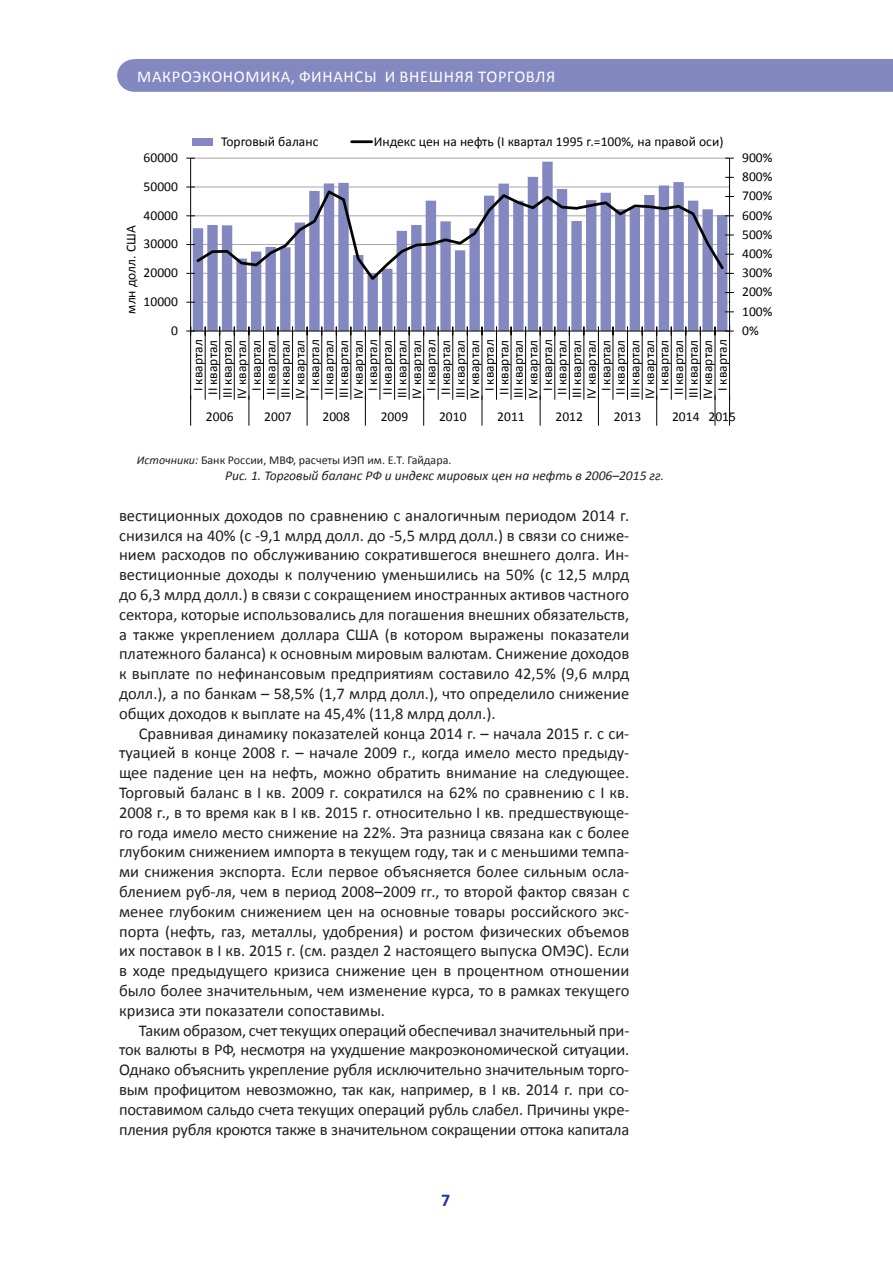
<style>
.page{position:relative;width:893px;height:1263px;background:#fff}
.page>*{position:absolute;margin:0;border:0;box-sizing:border-box;transform-origin:0 0}
.t1{font:700 18px "Calibri";color:#263895}
.t2{font:16.5px/19.8px "Calibri";color:#231f20;text-align:justify}
.t3{font:16.5px "Calibri";letter-spacing:.04em;color:#fff}
.t4{font:13.5px/14.5px "Calibri";color:#040503;text-align:center}
.t5{font:italic 13.5px "Calibri";color:#231f20}
.t6{font:12px "Calibri";color:#231f20}
.s1{font-style:italic}
</style>
<div class="page">
<div style="left:118px;top:60px;width:33px;height:31px;background:#8388c1;border-radius:50%"></div>
<div style="left:117px;top:59px;width:35px;height:33px;border:2px solid #8388c1;border-radius:50%"></div>
<div style="left:135px;top:59px;width:758px;height:33px;background:#8388c1"></div>
<hr style="left:191px;top:302px;width:538px;height:1px;background:#a6a6a5">
<hr style="left:191px;top:244px;width:538px;height:1px;background:#a6a6a5">
<hr style="left:191px;top:216px;width:538px;height:1px;background:#a6a6a5">
<hr style="left:191px;top:187px;width:538px;height:1px;background:#a6a6a5">
<hr style="left:191px;top:158px;width:538px;height:1px;background:#a6a6a5">
<svg style="left:193px;top:162px;width:534px;height:169px"></svg>
<hr style="left:729px;top:158px;width:1px;height:173px;background:#040503">
<hr style="left:190px;top:158px;width:1px;height:173px;background:#040503">
<hr style="left:191px;top:331px;width:538px;height:1px;background:#040503">
<svg style="left:186px;top:327px;width:9px;height:8px"></svg>
<hr style="left:190px;top:327px;width:1px;height:73px;background:#040503">
<hr style="left:205px;top:327px;width:1px;height:73px;background:#040503">
<hr style="left:219px;top:327px;width:1px;height:73px;background:#040503">
<hr style="left:234px;top:327px;width:1px;height:73px;background:#040503">
<hr style="left:249px;top:327px;width:1px;height:73px;background:#040503">
<hr style="left:263px;top:327px;width:1px;height:73px;background:#040503">
<hr style="left:278px;top:327px;width:1px;height:73px;background:#040503">
<hr style="left:292px;top:327px;width:1px;height:73px;background:#040503">
<hr style="left:307px;top:327px;width:1px;height:73px;background:#040503">
<hr style="left:321px;top:327px;width:1px;height:73px;background:#040503">
<hr style="left:336px;top:327px;width:1px;height:73px;background:#040503">
<hr style="left:351px;top:327px;width:1px;height:73px;background:#040503">
<hr style="left:365px;top:327px;width:1px;height:73px;background:#040503">
<hr style="left:380px;top:327px;width:1px;height:73px;background:#040503">
<hr style="left:394px;top:327px;width:1px;height:73px;background:#040503">
<hr style="left:409px;top:327px;width:1px;height:73px;background:#040503">
<hr style="left:423px;top:327px;width:1px;height:73px;background:#040503">
<hr style="left:438px;top:327px;width:1px;height:73px;background:#040503">
<hr style="left:452px;top:327px;width:1px;height:73px;background:#040503">
<hr style="left:467px;top:327px;width:1px;height:73px;background:#040503">
<hr style="left:482px;top:327px;width:1px;height:73px;background:#040503">
<hr style="left:496px;top:327px;width:1px;height:73px;background:#040503">
<hr style="left:511px;top:327px;width:1px;height:73px;background:#040503">
<hr style="left:525px;top:327px;width:1px;height:73px;background:#040503">
<hr style="left:540px;top:327px;width:1px;height:73px;background:#040503">
<hr style="left:555px;top:327px;width:1px;height:73px;background:#040503">
<hr style="left:569px;top:327px;width:1px;height:73px;background:#040503">
<hr style="left:584px;top:327px;width:1px;height:73px;background:#040503">
<hr style="left:598px;top:327px;width:1px;height:73px;background:#040503">
<hr style="left:613px;top:327px;width:1px;height:73px;background:#040503">
<hr style="left:627px;top:327px;width:1px;height:73px;background:#040503">
<hr style="left:642px;top:327px;width:1px;height:73px;background:#040503">
<hr style="left:656px;top:327px;width:1px;height:73px;background:#040503">
<hr style="left:671px;top:327px;width:1px;height:73px;background:#040503">
<hr style="left:685px;top:327px;width:1px;height:73px;background:#040503">
<hr style="left:700px;top:327px;width:1px;height:73px;background:#040503">
<hr style="left:715px;top:327px;width:1px;height:73px;background:#040503">
<svg style="left:725px;top:327px;width:9px;height:8px"></svg>
<hr style="left:729px;top:327px;width:1px;height:73px;background:#040503">
<hr style="left:190px;top:395px;width:1px;height:31px;background:#040503">
<hr style="left:249px;top:395px;width:1px;height:31px;background:#040503">
<hr style="left:307px;top:395px;width:1px;height:31px;background:#040503">
<hr style="left:365px;top:395px;width:1px;height:31px;background:#040503">
<hr style="left:423px;top:395px;width:1px;height:31px;background:#040503">
<hr style="left:482px;top:395px;width:1px;height:31px;background:#040503">
<hr style="left:540px;top:395px;width:1px;height:31px;background:#040503">
<hr style="left:598px;top:395px;width:1px;height:31px;background:#040503">
<hr style="left:656px;top:395px;width:1px;height:31px;background:#040503">
<hr style="left:715px;top:395px;width:1px;height:31px;background:#040503">
<hr style="left:729px;top:395px;width:1px;height:31px;background:#040503">
<svg style="left:194px;top:188px;width:532px;height:95px"></svg>
<div style="left:193px;top:138px;width:20px;height:7px;background:#8388c1"></div>
<hr style="left:352px;top:140px;width:20px;height:3px;background:#040503">
<p class="t3" style="left:137px;top:66px;width:420px">макроэкономика, финансы и внешняя торговля</p>
<p class="t4" style="left:144px;top:150px;width:36px">60000</p>
<p class="t4" style="left:144px;top:179px;width:36px">50000</p>
<p class="t4" style="left:144px;top:208px;width:36px">40000</p>
<p class="t4" style="left:124px;top:314px;width:89px;rotate:-90deg">млн долл. США</p>
<p class="t4" style="left:144px;top:237px;width:36px">30000</p>
<p class="t4" style="left:144px;top:266px;width:36px">20000</p>
<p class="t4" style="left:144px;top:294px;width:36px">10000</p>
<p class="t4" style="left:171px;top:323px;width:8px">0</p>
<p class="t4" style="left:221px;top:134px;width:99px">Торговый баланс</p>
<p class="t4" style="left:374px;top:134px;width:351px">И ндекс цен на нефть (I квартал 1995 г.=100%, на правой оси)</p>
<p class="t4" style="left:742px;top:150px;width:32px">900%</p>
<p class="t4" style="left:742px;top:170px;width:32px">800%</p>
<p class="t4" style="left:742px;top:189px;width:32px">700%</p>
<p class="t4" style="left:742px;top:208px;width:32px">600%</p>
<p class="t4" style="left:742px;top:227px;width:32px">500%</p>
<p class="t4" style="left:742px;top:246px;width:32px">400%</p>
<p class="t4" style="left:742px;top:266px;width:32px">300%</p>
<p class="t4" style="left:742px;top:285px;width:32px">200%</p>
<p class="t4" style="left:742px;top:304px;width:32px">100%</p>
<p class="t4" style="left:742px;top:323px;width:18px">0%</p>
<p class="t4" style="left:191px;top:399px;width:61px;rotate:-90deg">I квартал<br>II квартал<br>III квартал<br>IV квартал<br>I квартал<br>II квартал<br>III квартал<br>IV квартал<br>I квартал<br>II квартал<br>III квартал<br>IV квартал<br>I квартал<br>II квартал<br>III квартал<br>IV квартал<br>I квартал<br>II квартал<br>III квартал<br>IV квартал<br>I квартал<br>II квартал<br>III квартал<br>IV квартал<br>I квартал<br>II квартал<br>III квартал<br>IV квартал<br>I квартал<br>II квартал<br>III квартал<br>IV квартал<br>I квартал<br>II квартал<br>III квартал<br>IV квартал<br>I квартал</p>
<p class="t4" style="left:206px;top:409px;width:29px">2006</p>
<p class="t4" style="left:264px;top:409px;width:29px">2007</p>
<p class="t4" style="left:322px;top:409px;width:29px">2008</p>
<p class="t4" style="left:381px;top:409px;width:29px">2009</p>
<p class="t4" style="left:439px;top:409px;width:29px">2010</p>
<p class="t4" style="left:497px;top:409px;width:29px">2011</p>
<p class="t4" style="left:555px;top:409px;width:29px">2012</p>
<p class="t4" style="left:614px;top:409px;width:29px">2013</p>
<p class="t4" style="left:672px;top:409px;width:65px">2014 2015</p>
<p class="t6" style="left:137px;top:452px;width:141px"><span class="s1">Источники:</span> Банк России, МВФ</p>
<p class="t6" style="left:293px;top:452px;width:160px">, расчеты ИЭ П им. Е.Т. Гайдара.</p>
<p class="t5" style="left:225px;top:466px;width:440px">Рис. 1. Торговый баланс РФ и индекс мировых цен на нефть в 2006–2015 гг.</p>
<p class="t2" style="left:119px;top:505px;width:512px">вестиционных доходов по сравнению с аналогичным периодом 2014 г. снизился на 40% (с -9,1 млрд долл. до -5,5 млрд долл.) в связи со сниже&shy;нием расходов по обслуживанию сократившегося внешнего долга. И н&shy;вестиционные доходы к получению уменьшились на 50% (с 12,5 млрд до 6,3 млрд долл.) в связи с сокращением иностранных активов частного сектора, которые использовались для погашения внешних обязательств, а также укреплением доллара США</p>
<p class="t2" style="left:119px;top:624px;width:512px;text-indent:266px">(в котором выражены показатели платежного баланса) к основным мировым валютам. Снижение доходов к выплате по нефинансовым предприятиям составило 42,5% (9,6 млрд долл.), а по банкам – 58,5% (1,7 млрд долл.), что определило снижение общих доходов к выплате на 45,4% (11,8 млрд долл.).</p>
<p class="t2" style="left:119px;top:723px;width:512px;text-indent:20px">Сравнивая динамику показателей конца 2014 г. – начала 2015 г. с си&shy;туацией в конце 2008 г. – начале 2009 г., когда имело место предыду&shy;щее падение цен на нефть, можно обратить внимание на следующее.<br>Торговый баланс в I кв. 2009 г. сократился на 62% по сравнению с I кв.<br>2008 г., в то время как в I кв. 2015 г. относительно I кв. предшествующе&shy;го года имело место снижение на 22%. Эта разница связана как с более глубоким снижением импорта в текущем году, так и с меньшими темпа&shy;ми снижения экспорта. Если первое объясняется более сильным осла&shy;блением руб-ля, чем в период 2008–2009 гг., то второй фактор связан с менее глубоким снижением цен на основные товары российского экс&shy;порта (нефть, газ, металлы, удобрения) и ростом физических объемов их поставок в I кв. 2015 г. (см. раздел 2 настоящего выпуска ОМЭС</p>
<p class="t2" style="left:119px;top:941px;width:512px;text-indent:465px">). Если в ходе предыдущего кризиса снижение цен в процентном отношении было более значительным, чем изменение курса, то в рамках текущего кризиса эти показатели сопоставимы.</p>
<p class="t2" style="left:119px;top:1020px;width:512px;text-indent:20px">Таким образом, счет текущих операций обеспечивал значительный при&shy;ток валюты в РФ, несмотря на ухудшение макроэкономической ситуации.<br>Однако объяснить укрепление рубля исключительно значительным торго&shy;вым профицитом невозможно, так как, например, в I кв. 2014 г. при со&shy;поставимом сальдо счета текущих операций рубль слабел. Причины укре&shy;пления рубля кроются также в значительном сокращении оттока капитала</p>
<p class="t1" style="left:441px;top:1188px;width:11px">7</p>
</div>
